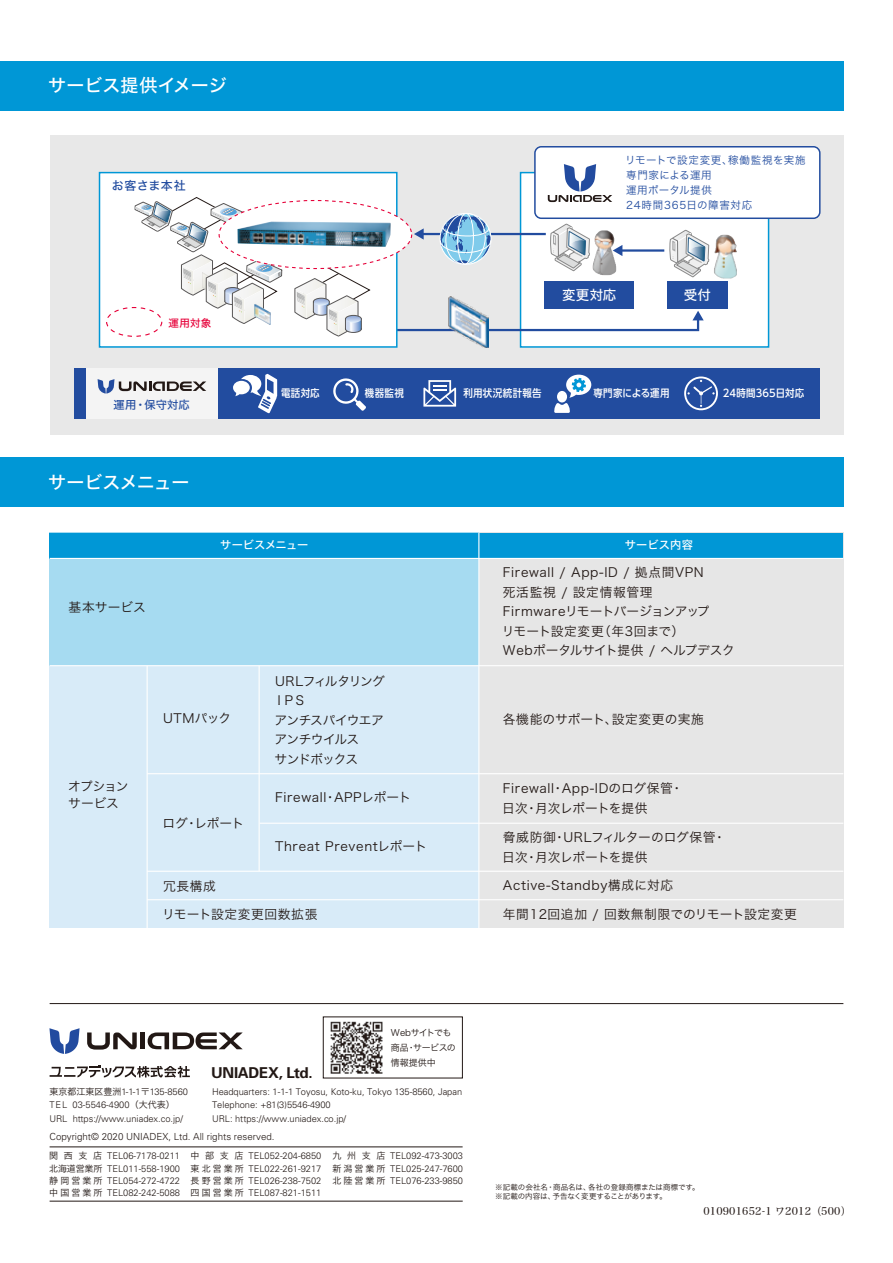
<style>
.page{position:relative;width:893px;height:1263px;background:#fff}
.page>*{position:absolute;margin:0;border:0;box-sizing:border-box;transform-origin:0 0}
.t1{font:18px "Hira Kaku Std N W5";letter-spacing:-.005em;color:#fff}
.t2{font:18px "Hira Kaku Std N W5";letter-spacing:-.025em;color:#fff}
.t3{font:700 15px "Univers";letter-spacing:-.015em;color:#221815}
.t4{font:13.5px "Hira Kaku Std N W5";letter-spacing:.015em;color:#fff}
.t5{font:12.75px/19.5px "Hira Kaku Std N W3";letter-spacing:.05em;color:#221815}
.t6{font:12.75px/19.5px "Hira Kaku Std N W3";letter-spacing:.045em;color:#221815}
.t7{font:12.75px "Hira Kaku Std N W3";letter-spacing:.025em;color:#221815}
.t8{font:12.75px/19.5px "Hira Kaku Std N W3";letter-spacing:-.055em;color:#221815}
.t9{font:12.75px/19.5px "Hira Kaku Std N W3";letter-spacing:-.005em;color:#221815}
.t10{font:12.75px/17.2px "Hira Kaku Std N W3";letter-spacing:-.03em;color:#221815}
.t11{font:12px "Hira Kaku Std N W5";letter-spacing:.03em;color:#224c9f}
.t12{font:11.25px "Hira Kaku Std N W5";letter-spacing:-.025em;color:#fff}
.t13{font:11.25px "Hira Kaku Std N W5";letter-spacing:.01em;color:#224c9f}
.t14{font:11.25px "Hira Kaku Std N W5";letter-spacing:-.005em;color:#fff}
.t15{font:10.5px/15px "Hira Kaku Std N W3";letter-spacing:.06em;color:#224c9f}
.t16{font:500 10.5px "UD Shin Go C Oniz Pr 6 N";letter-spacing:.03em;color:#fff}
.t17{font:10.5px "Hira Min Std N W4";letter-spacing:.02em;color:#221815}
.t18{font:10.5px "Hira Kaku Std N W5";color:#e60039}
.t19{font:300 9.75px "Univers";color:#221815}
.t20{font:300 9.3px/12.3px "Univers";color:#221815;text-align:justify}
.t21{font:9px/12.3px "Hira Kaku Std N W3";letter-spacing:.23em;color:#221815;text-align:justify}
.t22{font:9px/15px "Hira Kaku Std N W3";letter-spacing:-.035em;color:#221815}
.t23{font:7.5px/9px "Hira Kaku Std N W3";letter-spacing:-.01em;color:#221815}
.s1{font-family:"Hira Kaku Std N W3";font-weight:400;font-size:9px}
</style>
<div class="page">
<div style="left:0;top:61px;width:843px;height:50px;background:#0097d6"></div>
<div style="left:0;top:457px;width:843px;height:50px;background:#0097d6"></div>
<div style="left:50px;top:533px;width:429px;height:395px;background:#d8ebf8"></div>
<div style="left:50px;top:533px;width:429px;height:133px;background:#a6dbf1"></div>
<div style="left:479px;top:533px;width:364px;height:395px;background:#e6e6e6"></div>
<div style="left:50px;top:533px;width:793px;height:25px;background:#0097d6"></div>
<hr style="left:478px;top:533px;width:1px;height:396px;background:#fff">
<hr style="left:259px;top:666px;width:1px;height:205px;background:#fff">
<hr style="left:147px;top:773px;width:696px;height:1px;background:#fff">
<hr style="left:147px;top:871px;width:696px;height:1px;background:#fff">
<hr style="left:147px;top:899px;width:696px;height:1px;background:#fff">
<hr style="left:260px;top:823px;width:583px;height:1px;background:#fff">
<hr style="left:50px;top:665px;width:793px;height:1px;background:#fff">
<hr style="left:50px;top:558px;width:793px;height:1px;background:#fff">
<div style="left:51px;top:136px;width:793px;height:299px;background:#e8e8e8"></div>
<div style="left:520px;top:172px;width:249px;height:176px;background:#fff;border:2px solid #0097d6"></div>
<div style="left:75px;top:368px;width:745px;height:50px;background:#224c9f"></div>
<div style="left:87px;top:368px;width:131px;height:50px;background:#f4f4f4"></div>
<svg style="left:550px;top:223px;width:40px;height:49px"></svg>
<svg style="left:669px;top:229px;width:41px;height:49px"></svg>
<svg style="left:98px;top:379px;width:108px;height:14px"></svg>
<div style="left:667px;top:281px;width:60px;height:28px;background:#224c9f"></div>
<div style="left:545px;top:281px;width:89px;height:28px;background:#224c9f"></div>
<div style="left:535px;top:147px;width:285px;height:71px;background:#fff;border-radius:6px"></div>
<div style="left:534px;top:146px;width:287px;height:73px;border:1px solid #224c9f;border-radius:6px"></div>
<svg style="left:548px;top:164px;width:64px;height:38px"></svg>
<img style="left:714px;top:235px;width:23px;height:43px">
<img style="left:593px;top:230px;width:23px;height:45px">
<svg style="left:398px;top:311px;width:306px;height:21px"></svg>
<img style="left:448px;top:297px;width:40px;height:51px">
<hr style="left:621px;top:249px;width:43px;height:3px;background:#224c9f">
<svg style="left:613px;top:245px;width:9px;height:11px"></svg>
<hr style="left:422px;top:233px;width:124px;height:2px;background:#224c9f">
<svg style="left:414px;top:228px;width:10px;height:12px"></svg>
<svg style="left:440px;top:213px;width:51px;height:52px"></svg>
<div style="left:99px;top:172px;width:299px;height:176px;background:#fff;border:2px solid #0097d6"></div>
<div style="left:106px;top:307px;width:56px;height:30px;border:1px dashed #e60039;border-radius:50%"></div>
<svg style="left:134px;top:197px;width:236px;height:140px"></svg>
<div style="left:219px;top:200px;width:193px;height:69px;background:#fff;border-radius:50%"></div>
<svg style="left:684px;top:376px;width:34px;height:34px"></svg>
<svg style="left:554px;top:375px;width:37px;height:38px"></svg>
<svg style="left:423px;top:380px;width:33px;height:27px"></svg>
<svg style="left:333px;top:378px;width:33px;height:33px"></svg>
<svg style="left:233px;top:374px;width:44px;height:39px"></svg>
<img style="left:237px;top:222px;width:154px;height:25px">
<hr style="left:147px;top:666px;width:1px;height:263px;background:#fff">
<hr style="left:50px;top:1003px;width:793px;height:1px;background:#221815">
<img style="left:330px;top:1021px;width:53px;height:53px">
<div style="left:323px;top:1017px;width:140px;height:61px;border:1px solid #221815"></div>
<hr style="left:50px;top:1201px;width:413px;height:1px;background:#221815">
<hr style="left:50px;top:1146px;width:413px;height:1px;background:#221815">
<svg style="left:148px;top:1032px;width:95px;height:17px"></svg>
<div style="left:140px;top:1032px;width:5px;height:17px;background:#221815"></div>
<svg style="left:87px;top:1032px;width:50px;height:17px"></svg>
<svg style="left:49px;top:1028px;width:31px;height:26px"></svg>
<svg style="left:50px;top:1065px;width:140px;height:12px"></svg>
<h1 class="t1" style="left:48px;top:72px;width:180px">サービス提供イメージ</h1>
<p class="t11" style="left:112px;top:176px;width:75px">お客さま本社</p>
<p class="t18" style="left:169px;top:315px;width:44px">運用対象</p>
<p class="t13" style="left:114px;top:396px;width:78px">運用・保守対応</p>
<h1 class="t2" style="left:48px;top:468px;width:143px">サービスメニュー</h1>
<p class="t15" style="left:625px;top:153px;width:182px">リモートで設定変更、稼働監視を実施専門家による運用<br>運用ポータル提供<br>24時間365日の障害対応</p>
<h3 class="t4" style="left:562px;top:285px;width:56px">変更対応</h3>
<h3 class="t4" style="left:684px;top:285px;width:29px">受付</h3>
<p class="t16" style="left:281px;top:385px;width:40px">電話対応</p>
<p class="t16" style="left:365px;top:385px;width:40px">機器監視</p>
<p class="t16" style="left:463px;top:385px;width:80px">利用状況統計報告</p>
<p class="t16" style="left:594px;top:385px;width:77px">専門家による運用</p>
<p class="t16" style="left:723px;top:385px;width:83px">24時間365日対応</p>
<h3 class="t7" style="left:69px;top:597px;width:79px">基本サービス</h3>
<h3 class="t10" style="left:68px;top:777px;width:62px">オプションサービス</h3>
<p class="t12" style="left:220px;top:536px;width:90px">サービスメニュー</p>
<p class="t14" style="left:625px;top:536px;width:70px">サービス内容</p>
<h3 class="t7" style="left:163px;top:709px;width:70px">UTMパック</h3>
<h3 class="t7" style="left:163px;top:814px;width:83px">ログ・レポート</h3>
<h3 class="t8" style="left:273px;top:671px;width:114px">URLフィルタリング<br>ＩＰＳ<br>アンチスパイウエアアンチウイルス<br>サンドボックス</h3>
<h3 class="t5" style="left:275px;top:787px;width:137px">Firewall・APPレポート</h3>
<h3 class="t5" style="left:275px;top:837px;width:154px">Threat Preventレポート</h3>
<h3 class="t7" style="left:163px;top:876px;width:54px">冗長構成</h3>
<h3 class="t6" style="left:162px;top:905px;width:157px">リモート設定変更回数拡張</h3>
<h3 class="t5" style="left:502px;top:562px;width:234px">Firewall / App-ID / 拠点間VPN<br>死活監視 / 設定情報管理<br>Firmwareリモートバージョンアップ<br>リモート設定変更（年3回まで）<br>Webポータルサイト提供 / ヘルプデスク</h3>
<h3 class="t7" style="left:503px;top:709px;width:203px">各機能のサポート、設定変更の実施</h3>
<h3 class="t6" style="left:502px;top:779px;width:182px">Firewall・App-IDのログ保管・日次・月次レポートを提供</h3>
<h3 class="t9" style="left:502px;top:827px;width:225px">脅威防御・URLフィルターのログ保管・日次・月次レポートを提供</h3>
<h3 class="t5" style="left:503px;top:875px;width:172px">Active-Standby構成に対応</h3>
<h3 class="t6" style="left:503px;top:905px;width:295px">年間12回追加 / 回数無制限でのリモート設定変更</h3>
<h2 class="t3" style="left:211px;top:1064px;width:103px">UNIADEX, Ltd.</h2>
<p class="t22" style="left:391px;top:1025px;width:67px">Webサイトでも商品・サービスの情報提供中</p>
<p class="t20" style="left:49px;top:1085px;width:140px;line-height:13.5px;text-align:left"><span class="s1">東京都江東区豊洲</span>1-1-1<span class="s1">〒</span>135-8560<br>TEL 03-5546-4900<span class="s1">（大代表）<br></span>URL https://www.uniadex.co.jp/</p>
<p class="t20" style="left:212px;top:1085px;width:252px;line-height:13.5px;text-align:left">Headquarters: 1-1-1 Toyosu, Koto-ku, Tokyo 135-8560, Japan<br>Telephone: +81(3)5546-4900<br>URL: https://www.uniadex.co.jp/</p>
<p class="t19" style="left:50px;top:1130px;width:227px">Copyright© 2020 UNIADEX, Ltd. All rights reserved.</p>
<p class="t21" style="left:49px;top:1150px;width:55px">関西支店北海道営業所静岡営業所中国営業所</p>
<p class="t20" style="left:107px;top:1150px;width:74px">TEL06-7178-0211<br>TEL011-558-1900<br>TEL054-272-4722<br>TEL082-242-5088</p>
<p class="t21" style="left:191px;top:1150px;width:55px">中部支店東北営業所長野営業所四国営業所</p>
<p class="t20" style="left:248px;top:1150px;width:74px">TEL052-204-6850<br>TEL022-261-9217<br>TEL026-238-7502<br>TEL087-821-1511</p>
<p class="t21" style="left:332px;top:1150px;width:55px">九州支店新潟営業所北陸営業所</p>
<p class="t20" style="left:390px;top:1150px;width:74px">TEL092-473-3003<br>TEL025-247-7600<br>TEL076-233-9850</p>
<p class="t23" style="left:495px;top:1183px;width:206px">※記載の会社名・商品名は、各社の登録商標または商標です。※記載の内容は、予告なく変更することがあります。</p>
<p class="t17" style="left:703px;top:1203px;width:149px">010901652-1 ワ2012（500）</p>
</div>
